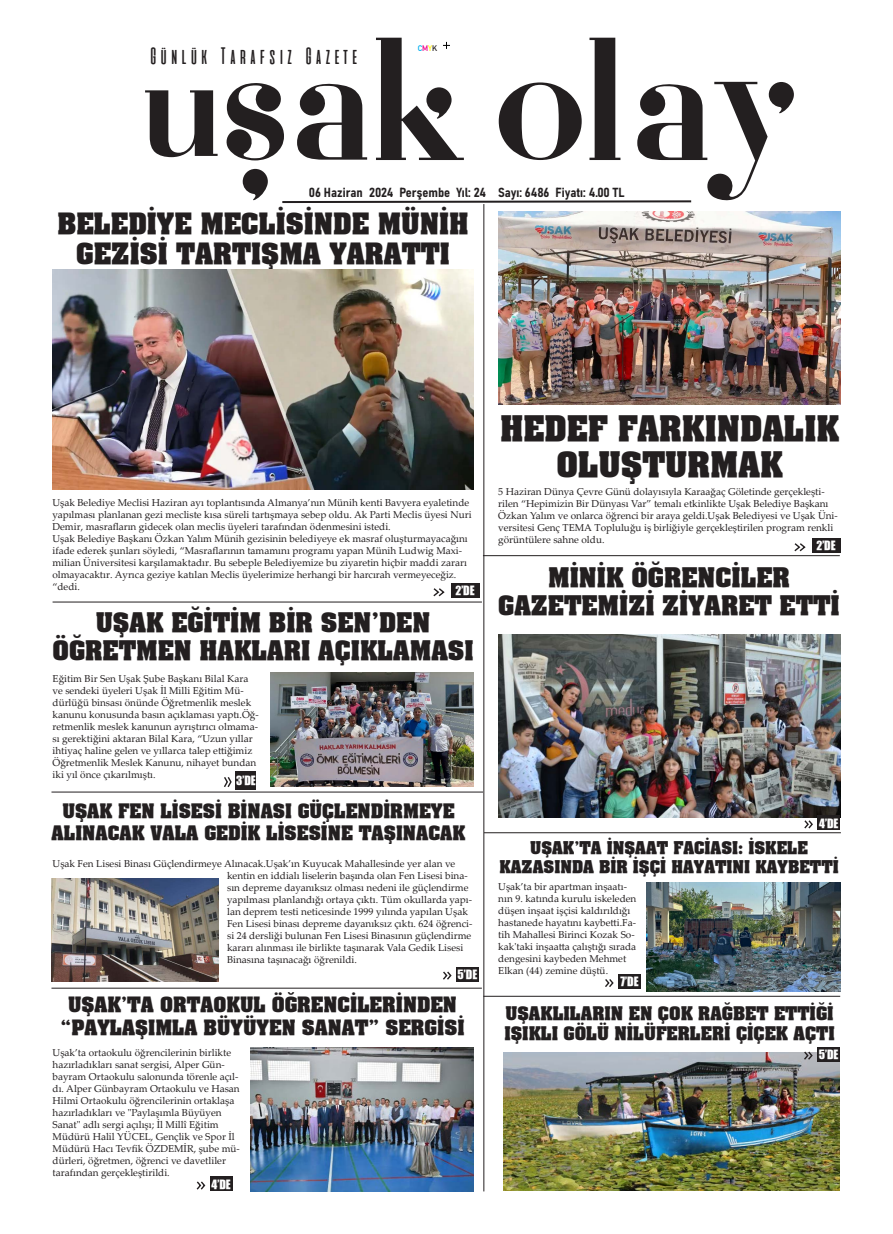
<style>
.page{position:relative;width:893px;height:1234px;background:#fff}
.page>*{position:absolute;margin:0;border:0;box-sizing:border-box;transform-origin:0 0}
.t1{font:700 30px "TR Aardvark";color:#231f20}
.t2{font:700 25px/30px "TR Aardvark";color:#231f20;text-align:center}
.t3{font:23.7px "aliensandcows";color:#231f20}
.t4{font:700 23px "TR Aardvark";color:#231f20}
.t5{font:700 18px/23px "TR Aardvark";color:#231f20;text-align:center}
.t6{font:700 17px/22px "TR Aardvark";color:#231f20;text-align:center}
.t7{font:700 16px/20px "TR Aardvark";color:#231f20}
.t8{font:700 15px "TR Aardvark";color:#231f20}
.t9{font:13px "Bahnschrift";color:#231f20}
.t10{font:11.8px "TR Impact";color:#fff}
.t11{font:10px/12px "Palatino Linotype";color:#231f20}
.t12{font:700 8px "DIN Alternate";color:#00aeef}
.s1{color:#ed028c}
.s2{color:#fff101}
.s3{color:#231f20}
</style>
<div class="page">
<img style="left:503px;top:1052px;width:337px;height:138px">
<img style="left:498px;top:634px;width:343px;height:183px">
<svg style="left:145px;top:90px;width:73px;height:67px"></svg>
<div style="left:817px;top:1046px;width:23px;height:15px;background:#231f20"></div>
<svg style="left:802px;top:1051px;width:12px;height:9px"></svg>
<div style="left:456px;top:966px;width:23px;height:15px;background:#231f20"></div>
<svg style="left:443px;top:971px;width:9px;height:9px"></svg>
<svg style="left:226px;top:38px;width:568px;height:165px"></svg>
<div style="left:451px;top:583px;width:29px;height:15px;background:#231f20"></div>
<svg style="left:433px;top:588px;width:12px;height:9px"></svg>
<div style="left:236px;top:770px;width:20px;height:19px;background:#231f20"></div>
<svg style="left:224px;top:777px;width:8px;height:10px"></svg>
<div style="left:210px;top:1176px;width:22px;height:15px;background:#231f20"></div>
<svg style="left:196px;top:1181px;width:10px;height:9px"></svg>
<div style="left:818px;top:815px;width:22px;height:15px;background:#231f20"></div>
<svg style="left:804px;top:820px;width:9px;height:9px"></svg>
<div style="left:618px;top:973px;width:23px;height:15px;background:#231f20"></div>
<svg style="left:605px;top:979px;width:9px;height:8px"></svg>
<hr style="left:483px;top:555px;width:357px;height:1px;background:#231f20">
<hr style="left:484px;top:832px;width:357px;height:1px;background:#231f20">
<hr style="left:483px;top:995px;width:357px;height:1px;background:#231f20">
<hr style="left:53px;top:601px;width:429px;height:1px;background:#231f20">
<hr style="left:51px;top:791px;width:432px;height:1px;background:#231f20">
<hr style="left:51px;top:987px;width:431px;height:1px;background:#231f20">
<div style="left:812px;top:538px;width:28px;height:15px;background:#231f20"></div>
<svg style="left:794px;top:543px;width:12px;height:9px"></svg>
<hr style="left:483px;top:204px;width:1px;height:987px;background:#231f20">
<img style="left:53px;top:269px;width:421px;height:221px">
<img style="left:498px;top:212px;width:342px;height:192px">
<img style="left:270px;top:672px;width:204px;height:114px">
<img style="left:51px;top:878px;width:168px;height:103px">
<img style="left:646px;top:882px;width:194px;height:108px">
<img style="left:251px;top:1047px;width:223px;height:144px">
<p class="t3" style="left:148px;top:44px;width:213px">Günlük Tarafsız Gazete</p>
<p class="t12" style="left:418px;top:42px;width:21px">C<span class="s1">M</span><span class="s2">Y</span><span class="s3">K</span></p>
<p class="t9" style="left:309px;top:182px;width:317px">06 Haziran 2024 Perşembe Yıl: 24 Sayı: 6486 Fiyatı: 4.00 TL</p>
<p class="t2" style="left:57px;top:208px;width:413px">BELEDİYE MECLİSİNDE MÜNİH<br>GEZİSİ TARTIŞMA YARATTI</p>
<p class="t11" style="left:52px;top:496px;width:421px">Uşak Belediye Meclisi Haziran ayı toplantısında Almanya’nın Münih kenti Bavyera eyaletinde yapılması planlanan gezi mecliste kısa süreli tartışmaya sebep oldu. Ak Parti Meclis üyesi Nuri<br>Demir, masrafların gidecek olan meclis üyeleri tarafından ödenmesini istedi.</p>
<p class="t11" style="left:52px;top:532px;width:417px">Uşak Belediye Başkanı Özkan Yalım Münih gezisinin belediyeye ek masraf oluşturmayacağını ifade ederek şunları söyledi, “Masraflarının tamamını programı yapan Münih Ludwig Maxi&shy;milian Üniversitesi karşılamaktadır. Bu sebeple Belediyemize bu ziyaretin hiçbir maddi zararı olmayacaktır. Ayrıca geziye katılan Meclis üyelerimize herhangi bir harcırah vermeyeceğiz. “dedi.</p>
<p class="t10" style="left:455px;top:581px;width:21px">2’DE</p>
<p class="t4" style="left:96px;top:605px;width:336px">UŞAK EĞİTİM BİR SEN’DEN</p>
<p class="t4" style="left:52px;top:633px;width:423px">ÖĞRETMEN HAKLARI AÇIKLAMASI</p>
<p class="t11" style="left:53px;top:671px;width:208px">Eğitim Bir Sen Uşak Şube Başkanı Bilal Kara ve sendeki üyeleri Uşak İl Milli Eğitim Mü&shy;dürlüğü binsası önünde Öğretmenlik meslek kanunu konusunda basın açıklaması yaptı.Öğ&shy;retmenlik meslek kanunun ayrıştırıcı olmama&shy;sı gerektiğini aktaran Bilal Kara, “Uzun yıllar ihtiyaç haline gelen ve yıllarca talep ettiğimiz Öğretmenlik Meslek Kanunu, nihayet bundan iki yıl önce çıkarılmıştı.</p>
<p class="t10" style="left:236px;top:770px;width:21px">3’DE</p>
<p class="t6" style="left:52px;top:799px;width:415px">UŞAK FEN LİSESİ BİNASI GÜÇLENDİRMEYE<br>ALINACAK VALA GEDİK LİSESİNE TAŞINACAK</p>
<p class="t11" style="left:227px;top:857px;width:247px;text-indent:-175px">Uşak Fen Lisesi Binası Güçlendirmeye Alınacak.Uşak’ın Kuyucak Mahallesinde yer alan ve kentin en iddialı liselerin başında olan Fen Lisesi bina&shy;sın depreme dayanıksız olması nedeni ile güçlendirme yapılması planlandığı ortaya çıktı. Tüm okullarda yapı&shy;lan deprem testi neticesinde 1999 yılında yapılan Uşak Fen Lisesi binası depreme dayanıksız çıktı. 624 öğrenci&shy;si 24 dersliği bulunan Fen Lisesi Binasının güçlendirme kararı alınması ile birlikte taşınarak Vala Gedik Lisesi Binasına taşınacağı öğrenildi.</p>
<p class="t10" style="left:458px;top:964px;width:21px">5’DE</p>
<p class="t5" style="left:61px;top:992px;width:405px">UŞAK’TA ORTAOKUL ÖĞRENCİLERİNDEN “PAYLAŞIMLA BÜYÜYEN SANAT” SERGİSİ</p>
<p class="t11" style="left:53px;top:1045px;width:189px">Uşak’ta ortaokulu öğrencilerinin birlikte hazırladıkları sanat sergisi, Alper Gün&shy;bayram Ortaokulu salonunda törenle açıl&shy;dı. Alper Günbayram Ortaokulu ve Hasan Hilmi Ortaokulu öğrencilerinin ortaklaşa hazırladıkları ve "Paylaşımla Büyüyen Sanat" adlı sergi açılışı; İl Millî Eğitim Müdürü Halil YÜCEL, Gençlik ve Spor İl Müdürü Hacı Tevfik ÖZDEMİR, şube mü&shy;dürleri, öğretmen, öğrenci ve davetliler tarafından gerçekleştirildi.</p>
<p class="t10" style="left:212px;top:1174px;width:21px">4’DE</p>
<p class="t1" style="left:500px;top:406px;width:340px">HEDEF FARKINDALIK</p>
<p class="t1" style="left:557px;top:442px;width:228px">OLUŞTURMAK</p>
<p class="t11" style="left:498px;top:485px;width:341px">5 Haziran Dünya Çevre Günü dolayısıyla Karaağaç Göletinde gerçekleşti&shy;rilen “Hepimizin Bir Dünyası Var” temalı etkinlikte Uşak Belediye Başkanı Özkan Yalım ve onlarca öğrenci bir araya geldi.Uşak Belediyesi ve Uşak Üni&shy;versitesi Genç TEMA Topluluğu iş birliğiyle gerçekleştirilen program renkli görüntülere sahne oldu.</p>
<p class="t10" style="left:816px;top:536px;width:21px">2’DE</p>
<p class="t4" style="left:548px;top:560px;width:243px">MİNİK ÖĞRENCİLER</p>
<p class="t4" style="left:498px;top:588px;width:343px">GAZETEMİZİ ZİYARET ETTİ</p>
<p class="t10" style="left:819px;top:813px;width:21px">4’DE</p>
<p class="t8" style="left:530px;top:836px;width:279px">UŞAK'TA İNŞAAT FACİASI: İSKELE</p>
<p class="t8" style="left:499px;top:855px;width:341px">KAZASINDA BİR İŞÇİ HAYATINI KAYBETTİ</p>
<p class="t11" style="left:498px;top:879px;width:140px">Uşak’ta bir apartman inşaatı&shy;nın 9. katında kurulu iskeleden düşen inşaat işçisi kaldırıldığı hastanede hayatını kaybetti.Fa&shy;tih Mahallesi Birinci Kozak So&shy;kak'taki inşaatta çalıştığı sırada dengesini kaybeden Mehmet<br>Elkan (44) zemine düştü.</p>
<p class="t10" style="left:621px;top:972px;width:20px">7’DE</p>
<p class="t7" style="left:504px;top:1002px;width:332px">UŞAKLILARIN EN ÇOK RAĞBET ETTİĞİ<br>IŞIKLI GÖLÜ NİLÜFERLERİ ÇİÇEK AÇTI</p>
<p class="t10" style="left:819px;top:1044px;width:21px">5’DE</p>
</div>
